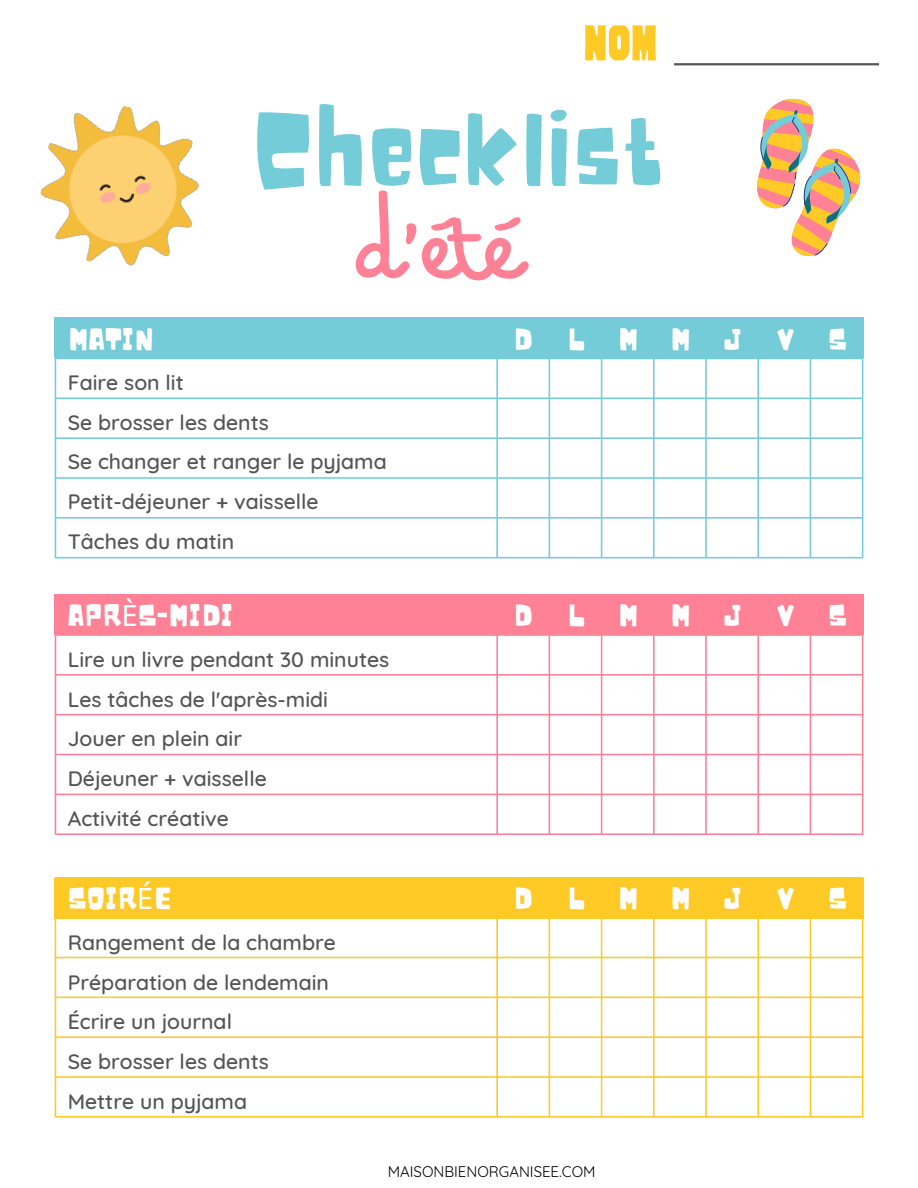
<style>
.page{position:relative;width:918px;height:1188px;background:#fff}
.page>*{position:absolute;margin:0;border:0;box-sizing:border-box;transform-origin:0 0}
.t1{font:109.2px "Bimbo sharpie";color:#fe8195}
.t2{font:98.85px "Noot";color:#74ccd8}
.t3{font:55.65px "Cubao Free Narrow";color:#ffc926}
.t4{font:29.4px "Noot";color:#fff}
.t5{font:500 21.15px "Quicksand";color:#545454}
.t6{font:15px "Quicksand";color:#000}
.s1{font-family:"Noto Sans"}
</style>
<div class="page">
<svg style="left:55px;top:358px;width:808px;height:200px"></svg>
<svg style="left:55px;top:635px;width:808px;height:200px"></svg>
<div style="left:54px;top:318px;width:810px;height:40px;background:#74ccd8"></div>
<div style="left:54px;top:594px;width:810px;height:41px;background:#fe8195"></div>
<svg style="left:55px;top:877px;width:808px;height:241px"></svg>
<div style="left:54px;top:878px;width:810px;height:40px;background:#ffc926"></div>
<img style="left:40px;top:106px;width:159px;height:160px">
<svg style="left:757px;top:98px;width:104px;height:158px"></svg>
<hr style="left:674px;top:63px;width:205px;height:2px;background:#545454">
<h5 class="t3" style="left:584px;top:16px;width:75px">Nom</h5>
<h3 class="t2" style="left:253px;top:89px;width:414px">Checklist</h3>
<h2 class="t1" style="left:360px;top:177px;width:166px">d’été</h2>
<p class="t4" style="left:68px;top:321px;width:87px">MATIN</p>
<h1 class="t5" style="left:68px;top:369px;width:118px">Faire son lit</h1>
<p class="t5" style="left:68px;top:409px;width:203px">Se brosser les dents</p>
<h4 class="t5" style="left:68px;top:448px;width:321px">Se changer et ranger le pyjama</h4>
<p class="t5" style="left:68px;top:488px;width:253px">Petit-déjeuner + vaisselle</p>
<p class="t5" style="left:68px;top:528px;width:168px">Tâches du matin</p>
<h5 class="t4" style="left:514px;top:321px;width:21px">D</h5>
<h5 class="t4" style="left:567px;top:321px;width:19px">L</h5>
<p class="t4" style="left:618px;top:321px;width:22px">M</p>
<p class="t4" style="left:670px;top:321px;width:22px">M</p>
<h5 class="t4" style="left:68px;top:598px;width:167px">APR<span class="s1">È</span>S-MIDI</h5>
<p class="t5" style="left:68px;top:646px;width:323px">Lire un livre pendant 30 minutes</p>
<p class="t5" style="left:68px;top:686px;width:262px">Les tâches de l'après-midi</p>
<p class="t5" style="left:68px;top:725px;width:176px">Jouer en plein air</p>
<p class="t5" style="left:68px;top:765px;width:201px">Déjeuner + vaisselle</p>
<p class="t5" style="left:68px;top:804px;width:163px">Activité créative</p>
<h5 class="t4" style="left:514px;top:598px;width:21px">D</h5>
<h5 class="t4" style="left:567px;top:598px;width:19px">L</h5>
<h4 class="t4" style="left:618px;top:598px;width:22px">M</h4>
<p class="t4" style="left:670px;top:598px;width:22px">M</p>
<p class="t4" style="left:723px;top:321px;width:21px">J</p>
<p class="t4" style="left:723px;top:598px;width:21px">J</p>
<p class="t4" style="left:776px;top:321px;width:20px">V</p>
<p class="t4" style="left:828px;top:321px;width:20px">S</p>
<p class="t4" style="left:776px;top:598px;width:20px">V</p>
<h5 class="t4" style="left:828px;top:598px;width:20px">S</h5>
<h5 class="t4" style="left:68px;top:881px;width:106px">SOIR<span class="s1">É</span>E</h5>
<h5 class="t4" style="left:514px;top:881px;width:21px">D</h5>
<h5 class="t4" style="left:567px;top:881px;width:19px">L</h5>
<h5 class="t4" style="left:618px;top:881px;width:22px">M</h5>
<p class="t4" style="left:670px;top:881px;width:22px">M</p>
<h4 class="t4" style="left:723px;top:881px;width:21px">J</h4>
<p class="t4" style="left:776px;top:881px;width:20px">V</p>
<p class="t4" style="left:828px;top:881px;width:20px">S</p>
<p class="t5" style="left:68px;top:929px;width:270px">Rangement de la chambre</p>
<p class="t5" style="left:68px;top:969px;width:263px">Préparation de lendemain</p>
<p class="t5" style="left:68px;top:1008px;width:166px">Écrire un journal</p>
<p class="t5" style="left:68px;top:1048px;width:203px">Se brosser les dents</p>
<p class="t5" style="left:68px;top:1088px;width:181px">Mettre un pyjama</p>
<h5 class="t6" style="left:388px;top:1162px;width:209px">MAISONBIENORGANISEE.COM</h5>
</div>
